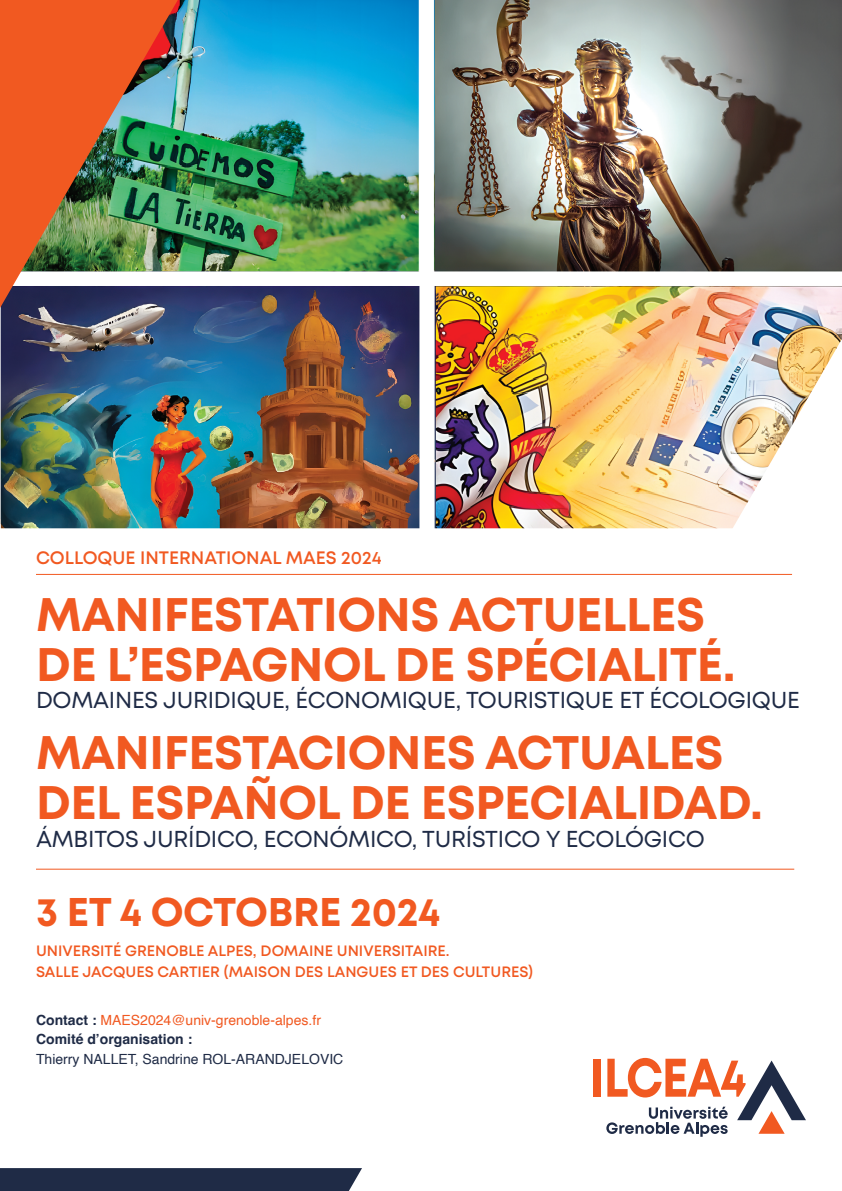
<style>
.page{position:relative;width:842px;height:1191px;background:#fff}
.page>*{position:absolute;margin:0;border:0;box-sizing:border-box;transform-origin:0 0}
.t1{font:700 47px/50px "Mont";letter-spacing:-.01em;color:#f15921}
.t2{font:700 40px "Mont";letter-spacing:-.01em;color:#f15921}
.t3{font:23px "Mont";letter-spacing:-.01em;color:#1f2b46}
.t4{font:600 18px "Mont";color:#f15921}
.t5{font:600 15px/20.9px "Mont";color:#f15921}
.t6{font:14px/19.6px "Helvetica";color:#f15921}
.t7{font:14px "Helvetica";color:#1f2b46}
.s1{font-weight:700;color:#1f2b46}
</style>
<div class="page">
<img style="left:0;top:0;width:842px;height:528px">
<img style="left:0;top:0;width:178px;height:308px">
<div style="left:0;top:1168px;width:362px;height:23px;background:#1f2b46"></div>
<img style="left:673px;top:339px;width:169px;height:236px">
<div style="left:594px;top:1058px;width:7px;height:38px;background:#f15921"></div>
<svg style="left:606px;top:1058px;width:200px;height:78px"></svg>
<hr style="left:36px;top:868px;width:758px;height:1px;background:#f15921">
<hr style="left:36px;top:574px;width:756px;height:1px;background:#f15921">
<p class="t4" style="left:36px;top:546px;width:347px">COLLOQUE INTERNATIONAL MAES 2024</p>
<h1 class="t1" style="left:36px;top:589px;width:701px">MANIFESTATIONS ACTUELLES<br>DE L’ESPAGNOL DE SPÉCIALITÉ.</h1>
<p class="t3" style="left:36px;top:685px;width:765px">DOMAINES JURIDIQUE, ÉCONOMIQUE, TOURISTIQUE ET ÉCOLOGIQUE</p>
<h1 class="t1" style="left:36px;top:728px;width:728px">MANIFESTACIONES ACTUALES<br>DEL ESPAÑOL DE ESPECIALIDAD.</h1>
<p class="t3" style="left:36px;top:824px;width:670px">ÁMBITOS JURÍDICO, ECONÓMICO, TURÍSTICO Y ECOLÓGICO</p>
<h2 class="t2" style="left:36px;top:886px;width:406px">3 ET 4 OCTOBRE 2024</h2>
<p class="t5" style="left:36px;top:940px;width:499px">UNIVERSITÉ GRENOBLE ALPES, DOMAINE UNIVERSITAIRE.<br>SALLE JACQUES CARTIER (MAISON DES LANGUES ET DES CULTURES)</p>
<p class="t6" style="left:36px;top:1010px;width:286px"><span class="s1">Contact :</span> MAES2024@univ-grenoble-alpes.fr<br><span class="s1">Comité d’organisation :</span></p>
<p class="t7" style="left:36px;top:1048px;width:309px">Thierry NALLET, Sandrine ROL-ARANDJELOVIC</p>
</div>
